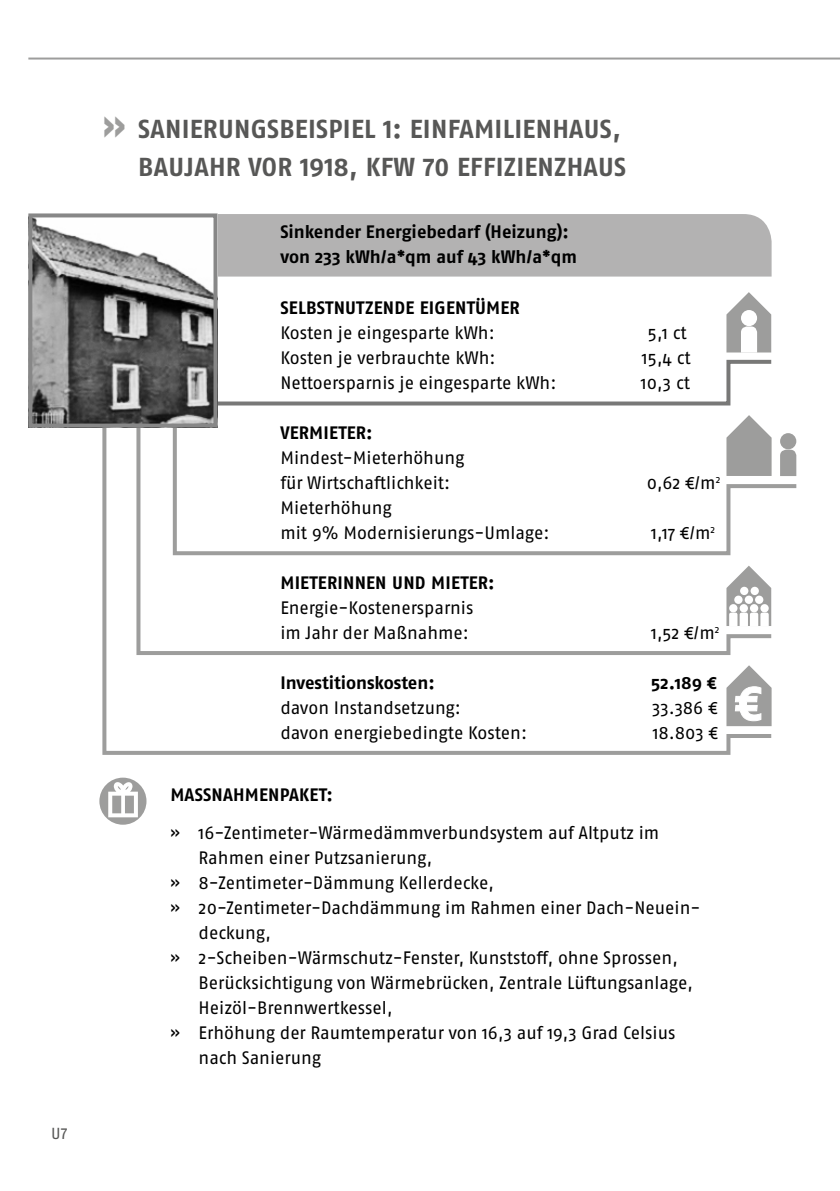
<style>
.page{position:relative;width:840px;height:1191px;background:#fff}
.page>*{position:absolute;margin:0;border:0;box-sizing:border-box;transform-origin:0 0}
.t1{font:700 26px/37.4px "Fago OT";letter-spacing:.01em;color:#575756;text-align:right}
.t2{font:18px/25px "Fago OT";letter-spacing:-.005em;color:#000}
.t3{font:700 18px/25px "Fago OT";color:#000}
.t4{font:16px "Fago OT";color:#575756}
.s1{font-size:40px;color:#9d9d9c}
</style>
<div class="page">
<svg style="left:28px;top:57px;width:811px;height:3px;background:#bdbdbc"></svg>
<div style="left:217px;top:214px;width:554px;height:62px;background:#b3b2b2"></div>
<div style="left:99px;top:777px;width:47px;height:47px;background:#9d9d9c;border-radius:50%"></div>
<svg style="left:108px;top:782px;width:30px;height:35px"></svg>
<svg style="left:726px;top:292px;width:44px;height:60px"></svg>
<svg style="left:746px;top:415px;width:6px;height:3px"></svg>
<svg style="left:217px;top:358px;width:555px;height:49px"></svg>
<svg style="left:774px;top:433px;width:23px;height:56px"></svg>
<svg style="left:100px;top:422px;width:674px;height:333px"></svg>
<svg style="left:726px;top:665px;width:45px;height:61px"></svg>
<img style="left:33px;top:218px;width:179px;height:204px">
<div style="left:28px;top:213px;width:189px;height:214px;border:4px solid #878787"></div>
<p class="t4" style="left:51px;top:1123px;width:18px">u7</p>
<h1 class="t1" style="left:102px;top:111px;width:525px"><span class="s1">»</span> SANIERUNGSBEISPIEL 1: EINFAMILIENHAUS,<br>BAUJAHR VOR 1918, KFW 70 EFFIZIENZHAUS</h1>
<p class="t3" style="left:280px;top:220px;width:298px">SINKENDER ENERGIEBEDARF (HEIZUNG):<br>VON 233 KWH/A*QM AUF 43 KWH/A*QM</p>
<p class="t3" style="left:280px;top:295px;width:28px">SELBSTNUTZ</p>
<p class="t3" style="left:373px;top:295px;width:145px">ENDE EIG ENTÜMER</p>
<p class="t2" style="left:280px;top:320px;width:216px">Kosten je eingesparte kWh:</p>
<p class="t2" style="left:647px;top:320px;width:41px">5,1 ct</p>
<p class="t2" style="left:280px;top:345px;width:217px">Kosten je verbrauchte kWh:</p>
<p class="t2" style="left:641px;top:345px;width:50px">15,4 ct</p>
<p class="t2" style="left:280px;top:370px;width:277px">Nettoersparnis je eingesparte kWh:</p>
<p class="t2" style="left:640px;top:370px;width:51px">10,3 ct</p>
<p class="t3" style="left:280px;top:420px;width:94px">VERMI ETER:</p>
<p class="t2" style="left:280px;top:445px;width:185px">Mindest-Mieterhöhung für Wirtschaftlichkeit:</p>
<p class="t2" style="left:646px;top:470px;width:75px">0,62 €/m<sup>2</sup></p>
<p class="t2" style="left:280px;top:495px;width:270px">Mieterhöhung<br>mit 9% Modernisierungs-U mlage:</p>
<p class="t3" style="left:280px;top:570px;width:57px">MI ETERINN</p>
<p class="t3" style="left:366px;top:570px;width:38px">EN UND</p>
<p class="t3" style="left:431px;top:570px;width:65px">MI ETER:</p>
<p class="t2" style="left:280px;top:595px;width:194px">Energie-Kostenersparnis im Jahr der Maßnahme:</p>
<p class="t2" style="left:650px;top:520px;width:66px">1,17 €/m<sup>2</sup></p>
<p class="t2" style="left:650px;top:620px;width:70px">1,52 €/m<sup>2</sup></p>
<p class="t3" style="left:280px;top:670px;width:156px">I NVESTITIONSKOSTEN:</p>
<p class="t3" style="left:650px;top:670px;width:67px">52.189 €</p>
<p class="t2" style="left:280px;top:695px;width:182px">davon Instandsetzung:</p>
<p class="t2" style="left:652px;top:695px;width:67px">33.386 €</p>
<p class="t2" style="left:280px;top:720px;width:248px">davon energiebedingte Kosten:</p>
<p class="t2" style="left:652px;top:720px;width:66px">18.803 €</p>
<p class="t3" style="left:170px;top:782px;width:164px">MASSNAHMENPAKET:</p>
<p class="t2" style="left:170px;top:820px;width:490px">» 16-Zentimeter-Wärmedämmverbundsystem auf Altputz im</p>
<p class="t2" style="left:198px;top:845px;width:235px">Rahmen einer Putzsanierung,</p>
<p class="t2" style="left:170px;top:870px;width:325px">» 8-Zentimeter-Dämmung Kellerdecke,</p>
<p class="t2" style="left:170px;top:895px;width:528px">» 20-Zentimeter-Dachdämmung im Rahmen einer Dach-Neuein-</p>
<p class="t2" style="left:198px;top:920px;width:74px">deckung,</p>
<p class="t2" style="left:170px;top:945px;width:509px">» 2-Scheiben-Wärmschutz-Fenster, Kunststoff, ohne Sprossen,</p>
<p class="t2" style="left:198px;top:970px;width:495px">Berücksichtigung von Wärmebrücken, Zentrale Lüftungsanlage,</p>
<p class="t2" style="left:198px;top:995px;width:195px">Heizöl-Brennwertkessel,</p>
<p class="t2" style="left:170px;top:1020px;width:506px">» Erhöhung der Raumtemperatur von 16,3 auf 19,3 Grad Celsius</p>
<p class="t2" style="left:198px;top:1045px;width:124px">nach Sanierung</p>
</div>
